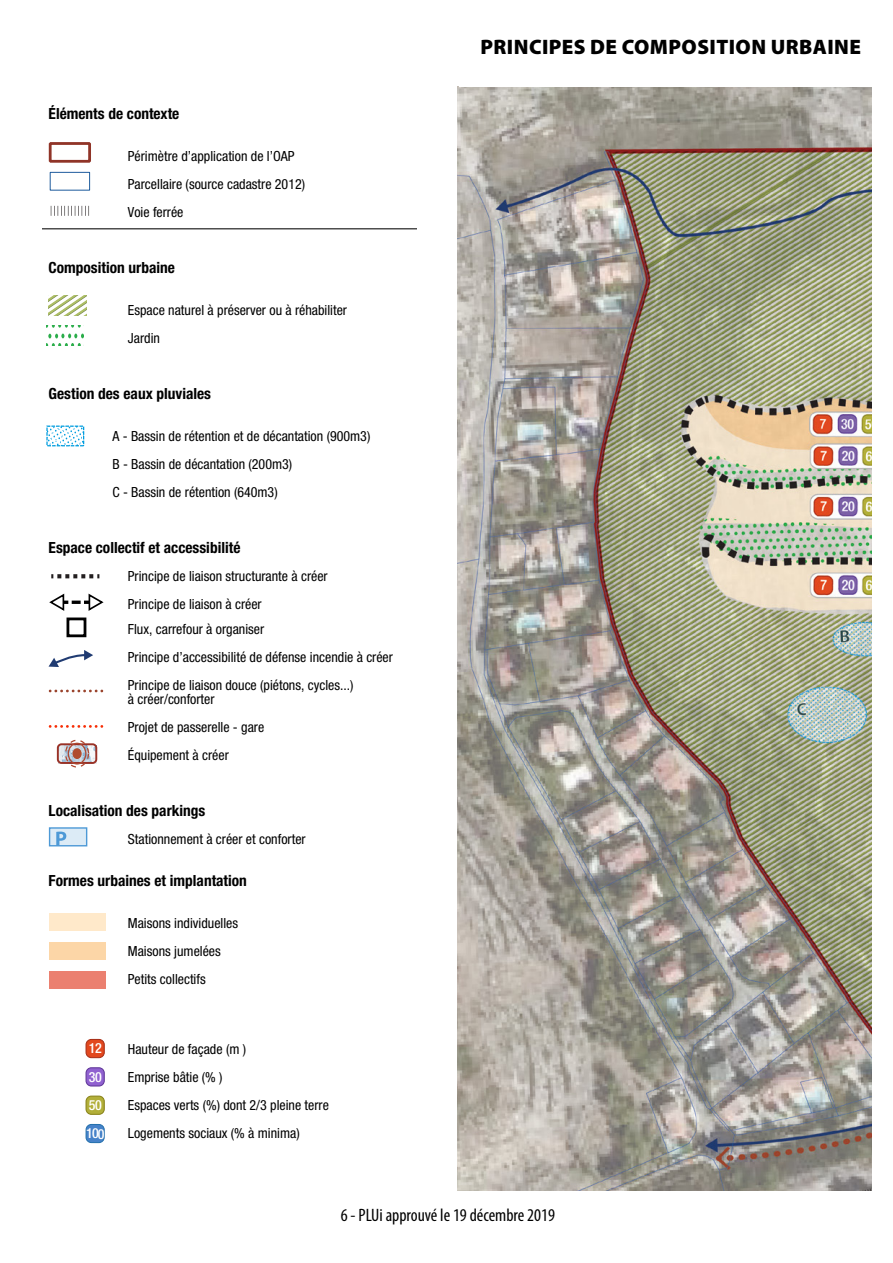
<style>
.page{position:relative;width:893px;height:1263px;background:#fff}
.page>*{position:absolute;margin:0;border:0;box-sizing:border-box;transform-origin:0 0}
.t1{font:900 21px "Myriad Pro";letter-spacing:.02em;color:#000}
.t2{font:condensed 18px "Myriad Pro";color:#000}
.t3{font:700 condensed 15.45px "Helvetica Neue";color:#000}
.t4{font:condensed 13.95px/27.9px "Helvetica Neue";color:#000}
.t5{font:500 condensed 13.95px/28.5px "Helvetica Neue";letter-spacing:-.025em;color:#fff}
</style>
<div class="page">
<img style="left:457px;top:86px;width:415px;height:1105px">
<div style="left:49px;top:142px;width:42px;height:21px;border:3px solid #903427"></div>
<div style="left:50px;top:172px;width:40px;height:18px;border:1px solid #1d5b9c"></div>
<hr style="left:43px;top:228px;width:374px;height:1px;background:#000">
<svg style="left:48px;top:295px;width:38px;height:20px"></svg>
<svg style="left:48px;top:427px;width:34px;height:17px"></svg>
<div style="left:46px;top:425px;width:38px;height:21px;border:1px dashed #009ddf"></div>
<svg style="left:47px;top:326px;width:36px;height:19px"></svg>
<svg style="left:51px;top:206px;width:39px;height:10px"></svg>
<div style="left:67px;top:617px;width:19px;height:20px;border:3px solid #000"></div>
<svg style="left:51px;top:574px;width:48px;height:4px"></svg>
<img style="left:58px;top:746px;width:38px;height:18px">
<div style="left:57px;top:743px;width:40px;height:21px;border:2px solid #9a3227;border-radius:4px"></div>
<div style="left:72px;top:748px;width:10px;height:11px;background:#b04c2f;border-radius:50%"></div>
<div style="left:68px;top:743px;width:18px;height:21px;border:1px solid #af4932;border-radius:50%"></div>
<div style="left:65px;top:740px;width:24px;height:28px;border:1px dashed #af4932;border-radius:50%"></div>
<div style="left:50px;top:828px;width:37px;height:18px;background:#dcebf6"></div>
<div style="left:49px;top:827px;width:38px;height:19px;border:1px solid #4d99d6"></div>
<svg style="left:56px;top:832px;width:10px;height:14px"></svg>
<svg style="left:49px;top:593px;width:55px;height:18px"></svg>
<svg style="left:50px;top:689px;width:53px;height:3px"></svg>
<svg style="left:50px;top:725px;width:53px;height:3px"></svg>
<div style="left:86px;top:1039px;width:18px;height:19px;background:#e2481e;border-radius:5px"></div>
<div style="left:86px;top:1039px;width:19px;height:19px;border:1px solid #a82f18;border-radius:5px"></div>
<div style="left:86px;top:1068px;width:18px;height:18px;background:#9061d0;border-radius:5px"></div>
<div style="left:86px;top:1067px;width:19px;height:19px;border:1px solid #603799;border-radius:5px"></div>
<div style="left:86px;top:1096px;width:18px;height:18px;background:#b2af39;border-radius:5px"></div>
<div style="left:86px;top:1095px;width:19px;height:20px;border:1px solid #898319;border-radius:5px"></div>
<div style="left:49px;top:971px;width:57px;height:17px;background:#eb8070"></div>
<div style="left:49px;top:913px;width:57px;height:18px;background:#ffe9ca"></div>
<div style="left:49px;top:942px;width:57px;height:17px;background:#fcd6a7"></div>
<div style="left:86px;top:1124px;width:18px;height:18px;background:#4682c9;border-radius:5px"></div>
<div style="left:86px;top:1124px;width:19px;height:19px;border:1px solid #2571ad;border-radius:5px"></div>
<svg style="left:49px;top:650px;width:44px;height:17px"></svg>
<p class="t3" style="left:49px;top:104px;width:132px">Éléments de contexte</p>
<p class="t4" style="left:128px;top:142px;width:179px">Périmètre d’application de l’OAP<br>Parcellaire (source cadastre 2012)<br>Voie ferrée</p>
<p class="t3" style="left:49px;top:258px;width:128px">Composition urbaine</p>
<p class="t4" style="left:128px;top:296px;width:221px">Espace naturel à préserver ou à réhabiliter<br>Jardin</p>
<p class="t3" style="left:49px;top:384px;width:164px">Gestion des eaux pluviales</p>
<p class="t4" style="left:112px;top:422px;width:259px">A - Bassin de rétention et de décantation (900m3)<br>B - Bassin de décantation (200m3)<br>C - Bassin de rétention (640m3)</p>
<p class="t3" style="left:49px;top:538px;width:193px">Espace collectif et accessibilité</p>
<p class="t4" style="left:128px;top:561px;width:201px">Principe de liaison structurante à créer<br>Principe de liaison à créer</p>
<p class="t4" style="left:128px;top:615px;width:267px">Flux, carrefour à organiser<br>Principe d’accessibilité de défense incendie à créer<br>Principe de liaison douce (piétons, cycles...)</p>
<p class="t4" style="left:128px;top:685px;width:138px">à créer/conforter<br>Projet de passerelle - gare<br>Équipement à créer</p>
<p class="t3" style="left:49px;top:801px;width:158px">Localisation des parkings</p>
<p class="t4" style="left:128px;top:825px;width:179px">Stationnement à créer et conforter</p>
<p class="t3" style="left:49px;top:871px;width:200px">Formes urbaines et implantation</p>
<p class="t4" style="left:128px;top:909px;width:112px">Maisons individuelles<br>Maisons jumelées<br>Petits collectifs</p>
<p class="t5" style="left:86px;top:1034px;width:20px">12<br>30<br>50<br>100</p>
<p class="t4" style="left:128px;top:1035px;width:203px">Hauteur de façade (m )<br>Emprise bâtie (% )<br>Espaces verts (%) dont 2/3 pleine terre<br>Logements sociaux (% à minima)</p>
<h1 class="t1" style="left:480px;top:35px;width:382px">PRINCIPES DE COMPOSITION URBAINE</h1>
<p class="t2" style="left:341px;top:1204px;width:216px">6 - PLUi approuvé le 19 décembre 2019</p>
</div>
